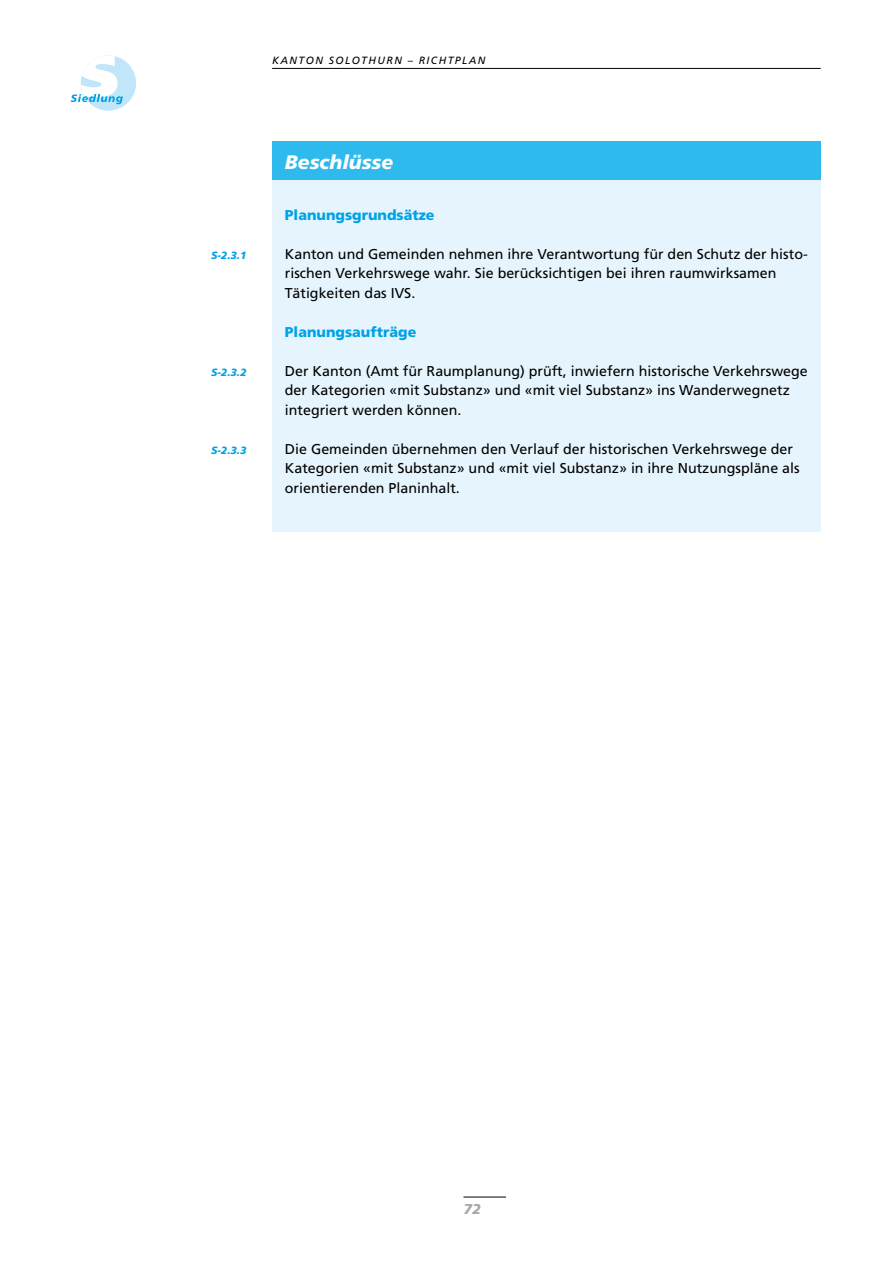
<style>
.page{position:relative;width:893px;height:1263px;background:#fff}
.page>*{position:absolute;margin:0;border:0;box-sizing:border-box;transform-origin:0 0}
.Kastentitel{font:italic 900 19.5px "Frutiger LT Std";color:#fff}
.Kastentext{font:14.25px/19.5px "Frutiger LT Std";color:#000}
.Kastentext-2{font:900 14.25px "Frutiger LT Std";color:#00a2e6}
.t1{font:italic 900 14.25px "Frutiger LT Std";color:#a9a8a6}
.t2{font:italic 10.5px "Frutiger LT Std";letter-spacing:.135em;color:#000}
.Beschluss-Nummer{font:italic 900 10.5px "Frutiger LT Std";color:#00a2e6}
</style>
<div class="page">
<div style="left:272px;top:142px;width:549px;height:39px;background:#2ebaed"></div>
<div style="left:272px;top:181px;width:549px;height:351px;background:#e6f5fd"></div>
<hr style="left:463px;top:1197px;width:43px;height:1px;background:#000">
<hr style="left:272px;top:68px;width:549px;height:1px;background:#000">
<div style="left:81px;top:55px;width:55px;height:56px;background:#c1e6fa;border-radius:50%"></div>
<svg style="left:71px;top:55px;width:52px;height:49px"></svg>
<p class="t2" style="left:272px;top:54px;width:215px">KANTON SOLOTHURN – RICHTPLAN</p>
<p class="Beschluss-Nummer" style="left:211px;top:249px;width:37px">S-2.3.1</p>
<p class="Beschluss-Nummer" style="left:211px;top:366px;width:37px">S-2.3.2</p>
<p class="Beschluss-Nummer" style="left:211px;top:444px;width:37px">S-2.3.3</p>
<p class="Kastentitel" style="left:285px;top:150px;width:110px">Beschlüsse</p>
<p class="Kastentext-2" style="left:285px;top:206px;width:151px">Planungsgrundsätze</p>
<p class="Kastentext" style="left:285px;top:244px;width:524px">Kanton und Gemeinden nehmen ihre Verantwortung für den Schutz der histo&shy;rischen Verkehrswege wahr. Sie berücksichtigen bei ihren raumwirksamen<br>Tätigkeiten das IVS.</p>
<p class="Kastentext-2" style="left:285px;top:323px;width:133px">Planungsaufträge</p>
<p class="Kastentext" style="left:285px;top:361px;width:524px">Der Kanton (Amt für Raumplanung) prüft, inwiefern historische Verkehrswege der Kategorien «mit Substanz» und «mit viel Substanz» ins Wanderwegnetz integriert werden können.</p>
<p class="Kastentext" style="left:285px;top:439px;width:516px">Die Gemeinden übernehmen den Verlauf der historischen Verkehrswege der<br>Kategorien «mit Substanz» und «mit viel Substanz» in ihre Nutzungspläne als orientierenden Planinhalt.</p>
<p class="t1" style="left:463px;top:1201px;width:19px">72</p>
</div>
